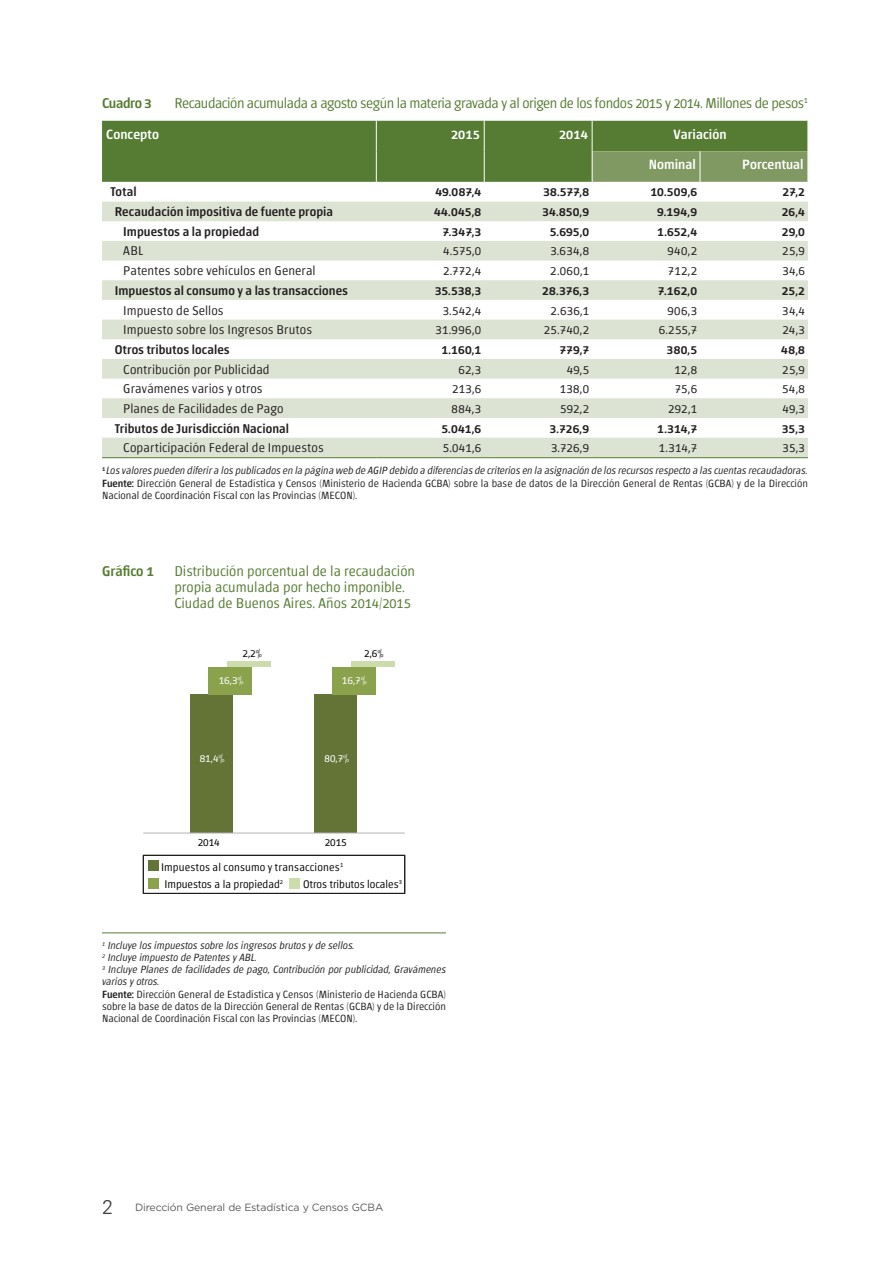
<style>
.page{position:relative;width:893px;height:1263px;background:#fff}
.page>*{position:absolute;margin:0;border:0;box-sizing:border-box;transform-origin:0 0}
.Titulos{font:300 14.25px/15.8px "Chaco";color:#557c32}
.Titulos-2{font:300 14.25px "Chaco";letter-spacing:-.03em;color:#557c32}
.Titulos-3{font:500 14.25px "Chaco";letter-spacing:-.025em;color:#557c32}
.Cabezal{font:500 13.5px "Chaco";letter-spacing:.005em;color:#fff}
.Variables_izquierda{font:300 12.75px "Chaco";letter-spacing:.01em;color:#231f20}
.Datos{font:300 12.75px "Chaco";letter-spacing:.025em;color:#231f20}
.Datos-2{font:500 12.75px "Chaco";letter-spacing:.015em;color:#231f20}
.Variables_izquierda-2{font:500 12.75px "Chaco";letter-spacing:.005em;color:#231f20}
.t1{font:300 11.1px "Chaco";color:#000}
.t2{font:300 11.1px "Chaco";color:#fff}
.Fuente{font:300 10.5px/12px "Chaco";color:#231f20}
.superindice{font:italic 300 10.5px/12px "Chaco";color:#231f20}
.t3{font:10.5px "Gotham";letter-spacing:-.01em;color:#5a5a5d}
.s1{font-weight:500}
.s2{font-family:"Zurich BT";font-weight:300;font-size:19.5px;color:#3e3e3f}
</style>
<div class="page">
<svg style="left:102px;top:121px;width:705px;height:61px;background:#5c813a"></svg>
<svg style="left:102px;top:202px;width:706px;height:255px;fill:#dde3d3"></svg>
<hr style="left:102px;top:457px;width:274px;height:1px;background:#557c32">
<hr style="left:376px;top:457px;width:108px;height:1px;background:#557c32">
<hr style="left:484px;top:457px;width:108px;height:1px;background:#557c32">
<hr style="left:592px;top:457px;width:108px;height:1px;background:#557c32">
<hr style="left:700px;top:457px;width:108px;height:1px;background:#557c32">
<hr style="left:592px;top:121px;width:1px;height:30px;background:#fff">
<hr style="left:592px;top:151px;width:1px;height:31px;background:#fff">
<hr style="left:484px;top:121px;width:1px;height:30px;background:#fff">
<hr style="left:484px;top:151px;width:1px;height:31px;background:#fff">
<hr style="left:376px;top:121px;width:1px;height:30px;background:#fff">
<hr style="left:376px;top:151px;width:1px;height:31px;background:#fff">
<hr style="left:700px;top:151px;width:1px;height:31px;background:#fff">
<hr style="left:102px;top:932px;width:344px;height:1px;background:#557c32">
<div style="left:190px;top:694px;width:42px;height:139px;background:#637436"></div>
<div style="left:315px;top:694px;width:42px;height:139px;background:#637436"></div>
<div style="left:209px;top:667px;width:43px;height:27px;background:#89a24b"></div>
<div style="left:332px;top:667px;width:44px;height:27px;background:#89a24b"></div>
<div style="left:227px;top:661px;width:44px;height:6px;background:#cddcac"></div>
<div style="left:351px;top:661px;width:44px;height:6px;background:#cddcac"></div>
<hr style="left:143px;top:833px;width:262px;height:1px;background:#b1b3b4">
<div style="left:143px;top:855px;width:262px;height:39px;border:1px solid #1d1d1b"></div>
<div style="left:149px;top:878px;width:10px;height:10px;background:#89a24b"></div>
<div style="left:289px;top:878px;width:11px;height:10px;background:#cddcac"></div>
<div style="left:149px;top:861px;width:10px;height:10px;background:#637436"></div>
<p class="Titulos-3" style="left:102px;top:97px;width:51px">Cuadro 3</p>
<p class="Titulos-2" style="left:174px;top:97px;width:635px">Recaudación acumulada a agosto según la materia gravada y al origen de los fondos 2015 y 2014. Millones de pesos<sup>1</sup></p>
<p class="Cabezal" style="left:106px;top:128px;width:54px">Concepto</p>
<p class="Cabezal" style="left:451px;top:128px;width:30px">2015</p>
<p class="Cabezal" style="left:559px;top:128px;width:30px">2014</p>
<p class="Cabezal" style="left:674px;top:128px;width:54px">Variación</p>
<p class="Cabezal" style="left:649px;top:158px;width:49px">Nominal</p>
<p class="Cabezal" style="left:742px;top:158px;width:63px">Porcentual</p>
<p class="Variables_izquierda-2" style="left:111px;top:186px;width:28px">Total</p>
<p class="Datos-2" style="left:435px;top:186px;width:47px">49.087,4</p>
<p class="Datos-2" style="left:543px;top:186px;width:48px">38.577,8</p>
<p class="Datos-2" style="left:650px;top:186px;width:48px">10.509,6</p>
<p class="Datos-2" style="left:782px;top:186px;width:24px">27,2</p>
<p class="Variables_izquierda-2" style="left:115px;top:206px;width:220px">Recaudación impositiva de fuente propia</p>
<p class="Datos-2" style="left:434px;top:206px;width:49px">44.045,8</p>
<p class="Datos-2" style="left:542px;top:206px;width:48px">34.850,9</p>
<p class="Datos-2" style="left:657px;top:206px;width:41px">9.194,9</p>
<p class="Datos-2" style="left:782px;top:206px;width:25px">26,4</p>
<p class="Variables_izquierda-2" style="left:123px;top:226px;width:137px">Impuestos a la propiedad</p>
<p class="Datos-2" style="left:442px;top:226px;width:40px">7.347,3</p>
<p class="Datos-2" style="left:550px;top:226px;width:41px">5.695,0</p>
<p class="Datos-2" style="left:657px;top:226px;width:41px">1.652,4</p>
<p class="Datos-2" style="left:782px;top:226px;width:25px">29,0</p>
<p class="Variables_izquierda" style="left:123px;top:245px;width:21px">ABL</p>
<p class="Datos" style="left:443px;top:245px;width:40px">4.575,0</p>
<p class="Datos" style="left:550px;top:245px;width:40px">3.634,8</p>
<p class="Datos" style="left:667px;top:245px;width:31px">940,2</p>
<p class="Datos" style="left:782px;top:245px;width:24px">25,9</p>
<p class="Variables_izquierda" style="left:123px;top:265px;width:194px">Patentes sobre vehículos en General</p>
<p class="Datos" style="left:443px;top:265px;width:40px">2.772,4</p>
<p class="Datos" style="left:550px;top:265px;width:40px">2.060,1</p>
<p class="Datos" style="left:668px;top:265px;width:31px">712,2</p>
<p class="Datos" style="left:782px;top:265px;width:24px">34,6</p>
<p class="Variables_izquierda-2" style="left:115px;top:285px;width:235px">Impuestos al consumo y a las transacciones</p>
<p class="Datos-2" style="left:435px;top:285px;width:48px">35.538,3</p>
<p class="Datos-2" style="left:542px;top:285px;width:48px">28.376,3</p>
<p class="Datos-2" style="left:658px;top:285px;width:41px">7.162,0</p>
<p class="Datos-2" style="left:782px;top:285px;width:25px">25,2</p>
<p class="Variables_izquierda" style="left:123px;top:304px;width:102px">Impuesto de Sellos</p>
<p class="Datos" style="left:443px;top:304px;width:40px">3.542,4</p>
<p class="Datos" style="left:550px;top:304px;width:40px">2.636,1</p>
<p class="Datos" style="left:667px;top:304px;width:31px">906,3</p>
<p class="Datos" style="left:782px;top:304px;width:24px">34,4</p>
<p class="Variables_izquierda" style="left:123px;top:324px;width:190px">Impuesto sobre los Ingresos Brutos</p>
<p class="Datos" style="left:435px;top:324px;width:47px">31.996,0</p>
<p class="Datos" style="left:544px;top:324px;width:47px">25.740,2</p>
<p class="Datos" style="left:659px;top:324px;width:40px">6.255,7</p>
<p class="Datos" style="left:782px;top:324px;width:24px">24,3</p>
<p class="Variables_izquierda-2" style="left:115px;top:344px;width:116px">Otros tributos locales</p>
<p class="Datos-2" style="left:441px;top:344px;width:41px">1.160,1</p>
<p class="Datos-2" style="left:560px;top:344px;width:31px">779,7</p>
<p class="Datos-2" style="left:667px;top:344px;width:32px">380,5</p>
<p class="Datos-2" style="left:781px;top:344px;width:25px">48,8</p>
<p class="Variables_izquierda" style="left:123px;top:363px;width:148px">Contribución por Publicidad</p>
<p class="Datos" style="left:458px;top:363px;width:24px">62,3</p>
<p class="Datos" style="left:567px;top:363px;width:24px">49,5</p>
<p class="Datos" style="left:674px;top:363px;width:24px">12,8</p>
<p class="Datos" style="left:782px;top:363px;width:24px">25,9</p>
<p class="Variables_izquierda" style="left:123px;top:383px;width:141px">Gravámenes varios y otros</p>
<p class="Datos" style="left:452px;top:383px;width:31px">213,6</p>
<p class="Datos" style="left:560px;top:383px;width:31px">138,0</p>
<p class="Datos" style="left:675px;top:383px;width:24px">75,6</p>
<p class="Datos" style="left:782px;top:383px;width:24px">54,8</p>
<p class="Variables_izquierda" style="left:123px;top:403px;width:162px">Planes de Facilidades de Pago</p>
<p class="Datos" style="left:451px;top:403px;width:31px">884,3</p>
<p class="Datos" style="left:560px;top:403px;width:30px">592,2</p>
<p class="Datos" style="left:668px;top:403px;width:30px">292,1</p>
<p class="Datos" style="left:783px;top:403px;width:24px">49,3</p>
<p class="Variables_izquierda-2" style="left:115px;top:422px;width:176px">Tributos de Jurisdicción Nacional</p>
<p class="Datos-2" style="left:441px;top:422px;width:41px">5.041,6</p>
<p class="Datos-2" style="left:550px;top:422px;width:41px">3.726,9</p>
<p class="Datos-2" style="left:657px;top:422px;width:41px">1.314,7</p>
<p class="Datos-2" style="left:782px;top:422px;width:25px">35,3</p>
<p class="Variables_izquierda" style="left:123px;top:442px;width:202px">Coparticipación Federal de Impuestos</p>
<p class="Datos" style="left:443px;top:442px;width:40px">5.041,6</p>
<p class="Datos" style="left:551px;top:442px;width:40px">3.726,9</p>
<p class="Datos" style="left:659px;top:442px;width:40px">1.314,7</p>
<p class="Datos" style="left:782px;top:442px;width:24px">35,3</p>
<p class="superindice" style="left:102px;top:465px;width:707px"><sup>1</sup> Los valores pueden diferir a los publicados en la página web de AGIP debido a diferencias de criterios en la asignación de los recursos respecto a las cuentas recaudadoras.</p>
<p class="Fuente" style="left:102px;top:478px;width:707px"><span class="s1">Fuente:</span> Dirección General de Estadística y Censos (Ministerio de Hacienda GCBA) sobre la base de datos de la Dirección General de Rentas (GCBA) y de la Dirección<br>Nacional de Coordinación Fiscal con las Provincias (MECON).</p>
<p class="Titulos-3" style="left:102px;top:565px;width:53px">Gráfico 1</p>
<p class="Titulos" style="left:174px;top:564px;width:242px">Distribución porcentual de la recaudación propia acumulada por hecho imponible.<br>Ciudad de Buenos Aires. Años 2014/2015</p>
<p class="t1" style="left:243px;top:648px;width:21px">2,2%</p>
<p class="t1" style="left:364px;top:648px;width:21px">2,6%</p>
<p class="t2" style="left:219px;top:675px;width:26px">16,3%</p>
<p class="t2" style="left:342px;top:675px;width:26px">16,7%</p>
<p class="t2" style="left:200px;top:753px;width:26px">81,4%</p>
<p class="t2" style="left:324px;top:753px;width:26px">80,7%</p>
<p class="t1" style="left:198px;top:837px;width:24px">2014</p>
<p class="t1" style="left:325px;top:837px;width:24px">2015</p>
<p class="t1" style="left:161px;top:862px;width:184px">Impuestos al consumo y transacciones<sup>1</sup></p>
<p class="t1" style="left:164px;top:879px;width:120px">Impuestos a la propiedad<sup>2</sup></p>
<p class="t1" style="left:303px;top:879px;width:100px">Otros tributos locales<sup>3</sup></p>
<p class="superindice" style="left:102px;top:940px;width:254px"><sup>1</sup> Incluye los impuestos sobre los ingresos brutos y de sellos.</p>
<p class="superindice" style="left:102px;top:952px;width:156px"><sup>2</sup> Incluye impuesto de Patentes y ABL.</p>
<p class="superindice" style="left:102px;top:964px;width:345px"><sup>3</sup> Incluye Planes de facilidades de pago, Contribución por publicidad, Gravámenes varios y otros.</p>
<p class="Fuente" style="left:102px;top:989px;width:345px;text-align:justify"><span class="s1">Fuente:</span> Dirección General de Estadística y Censos (Ministerio de Hacienda GCBA) sobre la base de datos de la Dirección General de Rentas (GCBA) y de la Dirección Nacional de Coordinación Fiscal con las Provincias (MECON).</p>
<p class="t3" style="left:102px;top:1200px;width:283px"><span class="s2">2</span> Dirección General de Estadística y Censos GCBA</p>
</div>
